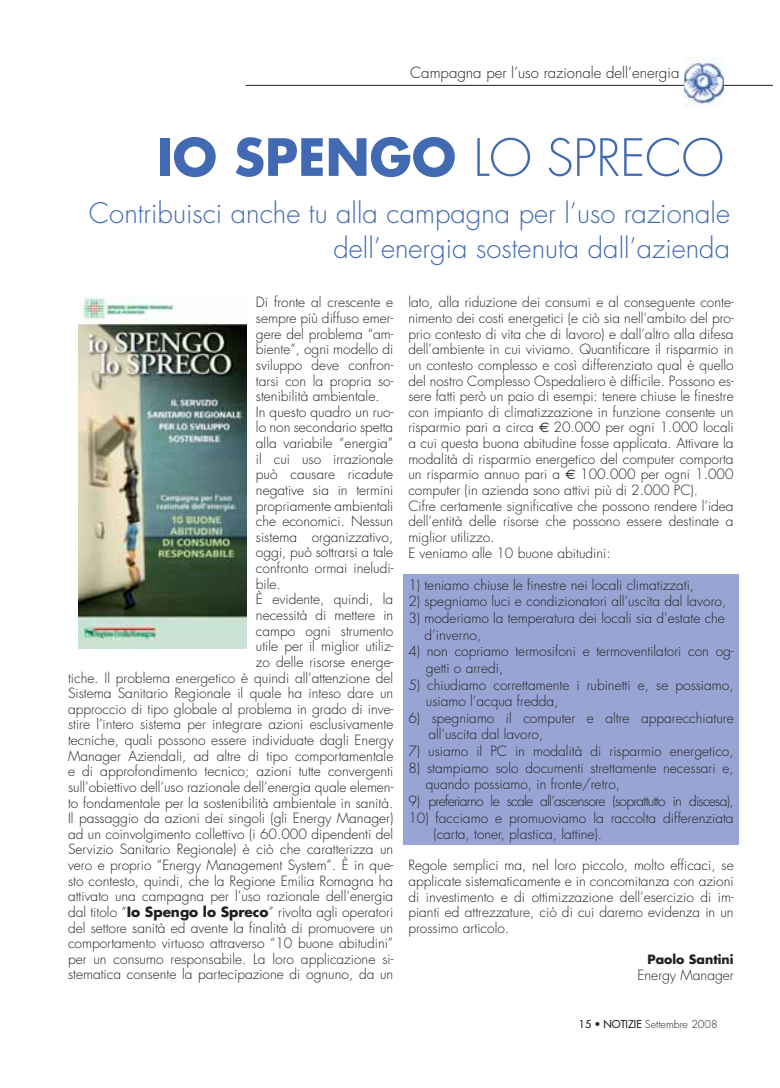
<style>
.page{position:relative;width:780px;height:1088px;background:#fff}
.page>*{position:absolute;margin:0;border:0;box-sizing:border-box;transform-origin:0 0}
.t1{font:700 50px "Futura";color:#426ab3}
.t2{font:300 27.5px/35px "Futura";color:#426ab3;text-align:right}
.t3{font:300 15px "Futura";color:#231f20}
.t4{font:300 13.75px/15.6px "Futura";color:#231f20}
.t5{font:300 13.75px "Futura";letter-spacing:-.05em;color:#231f20}
.t6{font:700 12.5px "Futura";color:#231f20}
.t7{font:300 10.62px "Futura";color:#231f20}
.s1{font-weight:300}
.s2{font-weight:700}
.s3{font-family:"Euro Sans";font-weight:400}
.s4{font-weight:400}
</style>
<div class="page">
<div style="left:403px;top:574px;width:335px;height:271px;background:#98a5d4"></div>
<hr style="left:245px;top:85px;width:527px;height:1px;background:#231f20">
<img style="left:684px;top:58px;width:39px;height:47px">
<img style="left:79px;top:297px;width:167px;height:352px">
<p class="t3" style="left:410px;top:65px;width:271px">Campagna per l’uso razionale dell’energia</p>
<h1 class="t1" style="left:156px;top:134px;width:569px">IO SPENGO <span class="s1">LO SPRECO</span></h1>
<h2 class="t2" style="left:89px;top:198px;width:642px">Contribuisci anche tu alla campagna per l’uso razionale dell’energia sostenuta dall’azienda</h2>
<p class="t4" style="left:256px;top:296px;width:139px">Di fronte al crescente e</p>
<p class="t4" style="left:256px;top:311px;width:139px">sempre più diffuso emer-</p>
<p class="t4" style="left:256px;top:327px;width:139px">gere del problema “am-</p>
<p class="t4" style="left:256px;top:343px;width:139px">biente”, ogni modello di</p>
<p class="t4" style="left:256px;top:358px;width:139px">sviluppo deve confron-</p>
<p class="t4" style="left:256px;top:374px;width:139px">tarsi con la propria so-</p>
<p class="t4" style="left:256px;top:389px;width:125px">stenibilità ambientale.</p>
<p class="t4" style="left:256px;top:405px;width:139px">In questo quadro un ruo-</p>
<p class="t4" style="left:256px;top:421px;width:139px">lo non secondario spetta</p>
<p class="t4" style="left:256px;top:436px;width:139px">alla variabile “energia”</p>
<p class="t4" style="left:256px;top:452px;width:139px">il cui uso irrazionale</p>
<p class="t4" style="left:256px;top:468px;width:139px">può causare ricadute</p>
<p class="t4" style="left:256px;top:483px;width:139px">negative sia in termini</p>
<p class="t4" style="left:256px;top:499px;width:139px">propriamente ambientali</p>
<p class="t4" style="left:256px;top:514px;width:139px">che economici. Nessun</p>
<p class="t4" style="left:256px;top:530px;width:139px">sistema organizzativo,</p>
<p class="t4" style="left:256px;top:546px;width:139px">oggi, può sottrarsi a tale</p>
<p class="t4" style="left:256px;top:561px;width:139px">confronto ormai ineludi-</p>
<p class="t4" style="left:256px;top:577px;width:26px">bile.</p>
<p class="t4" style="left:256px;top:593px;width:139px">È evidente, quindi, la</p>
<p class="t4" style="left:256px;top:608px;width:139px">necessità di mettere in</p>
<p class="t4" style="left:256px;top:624px;width:139px">campo ogni strumento</p>
<p class="t4" style="left:256px;top:640px;width:139px">utile per il miglior utiliz-</p>
<p class="t4" style="left:256px;top:655px;width:139px">zo delle risorse energe-</p>
<p class="t4" style="left:68px;top:671px;width:327px">tiche. Il problema energetico è quindi all’attenzione del</p>
<p class="t4" style="left:68px;top:686px;width:327px">Sistema Sanitario Regionale il quale ha inteso dare un</p>
<p class="t4" style="left:68px;top:702px;width:327px">approccio di tipo globale al problema in grado di inve-</p>
<p class="t4" style="left:68px;top:718px;width:327px">stire l’intero sistema per integrare azioni esclusivamente</p>
<p class="t4" style="left:68px;top:733px;width:327px">tecniche, quali possono essere individuate dagli Energy</p>
<p class="t4" style="left:68px;top:749px;width:327px">Manager Aziendali, ad altre di tipo comportamentale</p>
<p class="t4" style="left:68px;top:765px;width:327px">e di approfondimento tecnico; azioni tutte convergenti</p>
<p class="t4" style="left:68px;top:780px;width:327px">sull’obiettivo dell’uso razionale dell’energia quale elemen-</p>
<p class="t4" style="left:68px;top:796px;width:327px">to fondamentale per la sostenibilità ambientale in sanità.</p>
<p class="t4" style="left:68px;top:811px;width:327px">Il passaggio da azioni dei singoli (gli Energy Manager)</p>
<p class="t4" style="left:68px;top:827px;width:327px">ad un coinvolgimento collettivo (i 60.000 dipendenti del</p>
<p class="t4" style="left:68px;top:843px;width:327px">Servizio Sanitario Regionale) è ciò che caratterizza un</p>
<p class="t4" style="left:68px;top:858px;width:327px">vero e proprio “Energy Management System”. È in que-</p>
<p class="t4" style="left:68px;top:874px;width:327px">sto contesto, quindi, che la Regione Emilia Romagna ha</p>
<p class="t4" style="left:68px;top:890px;width:327px">attivato una campagna per l’uso razionale dell’energia</p>
<p class="t4" style="left:68px;top:905px;width:327px">dal titolo “<span class="s2">Io Spengo lo Spreco</span>” rivolta agli operatori</p>
<p class="t4" style="left:68px;top:921px;width:327px">del settore sanità ed avente la finalità di promuovere un</p>
<p class="t4" style="left:68px;top:936px;width:327px">comportamento virtuoso attraverso “10 buone abitudini”</p>
<p class="t4" style="left:68px;top:952px;width:327px">per un consumo responsabile. La loro applicazione si-</p>
<p class="t4" style="left:68px;top:968px;width:327px">stematica consente la partecipazione di ognuno, da un</p>
<p class="t4" style="left:408px;top:296px;width:327px">lato, alla riduzione dei consumi e al conseguente conte&shy;nimento dei costi energetici (e ciò sia nell’ambito del pro&shy;prio contesto di vita che di lavoro) e dall’altro alla difesa dell’ambiente in cui viviamo. Quantificare il risparmio in un contesto complesso e così differenziato qual è quello del nostro Complesso Ospedaliero è difficile. Possono es&shy;sere fatti però un paio di esempi: tenere chiuse le finestre con impianto di climatizzazione in funzione consente un risparmio pari a circa <span class="s3">€</span> 20.000 per ogni 1.000 locali a cui questa buona abitudine fosse applicata. Attivare la modalità di risparmio energetico del computer comporta un risparmio annuo pari a <span class="s3">€</span> 100.000 per ogni 1.000 computer (in azienda sono attivi più di 2.000 PC).<br>Cifre certamente significative che possono rendere l’idea dell’entità delle risorse che possono essere destinate a miglior utilizzo.<br>E veniamo alle 10 buone abitudini:</p>
<p class="t4" style="left:408px;top:578px;width:287px">1) teniamo chiuse le finestre nei locali climatizzati,</p>
<p class="t4" style="left:408px;top:595px;width:319px">2) spegniamo luci e condizionatori all’uscita dal lavoro,</p>
<p class="t4" style="left:424px;top:611px;width:302px;line-height:16.6px;text-indent:-16px">3) moderiamo la temperatura dei locali sia d’estate che d’inverno,</p>
<p class="t4" style="left:426px;top:644px;width:309px;line-height:16.6px;text-indent:-17px">4) non copriamo termosifoni e termoventilatori con og&shy;getti o arredi,</p>
<p class="t4" style="left:426px;top:677px;width:309px;line-height:16.6px;text-indent:-17px">5) chiudiamo correttamente i rubinetti e, se possiamo, usiamo l’acqua fredda,</p>
<p class="t4" style="left:428px;top:711px;width:307px;line-height:16.6px;text-indent:-20px">6) spegniamo il computer e altre apparecchiature all’uscita dal lavoro,</p>
<p class="t4" style="left:408px;top:744px;width:327px">7) usiamo il PC in modalità di risparmio energetico,</p>
<p class="t4" style="left:426px;top:760px;width:309px;line-height:16.6px;text-indent:-17px">8) stampiamo solo documenti strettamente necessari e, quando possiamo, in fronte/retro,</p>
<p class="t5" style="left:408px;top:794px;width:327px">9) preferiamo le scale all’ascensore (soprattutto in discesa),</p>
<p class="t4" style="left:433px;top:810px;width:302px;line-height:16.6px;text-indent:-25px">10) facciamo e promuoviamo la raccolta differenziata (carta, toner, plastica, lattine).</p>
<p class="t4" style="left:408px;top:859px;width:327px;text-align:justify">Regole semplici ma, nel loro piccolo, molto efficaci, se applicate sistematicamente e in concomitanza con azioni di investimento e di ottimizzazione dell’esercizio di im&shy;pianti ed attrezzature, ciò di cui daremo evidenza in un prossimo articolo.</p>
<p class="t6" style="left:647px;top:954px;width:88px">Paolo Santini</p>
<p class="t4" style="left:637px;top:968px;width:98px">Energy Manager</p>
<p class="t7" style="left:579px;top:1019px;width:140px"><span class="s4">15 • NOTIZIE</span> Settembre 2008</p>
</div>
